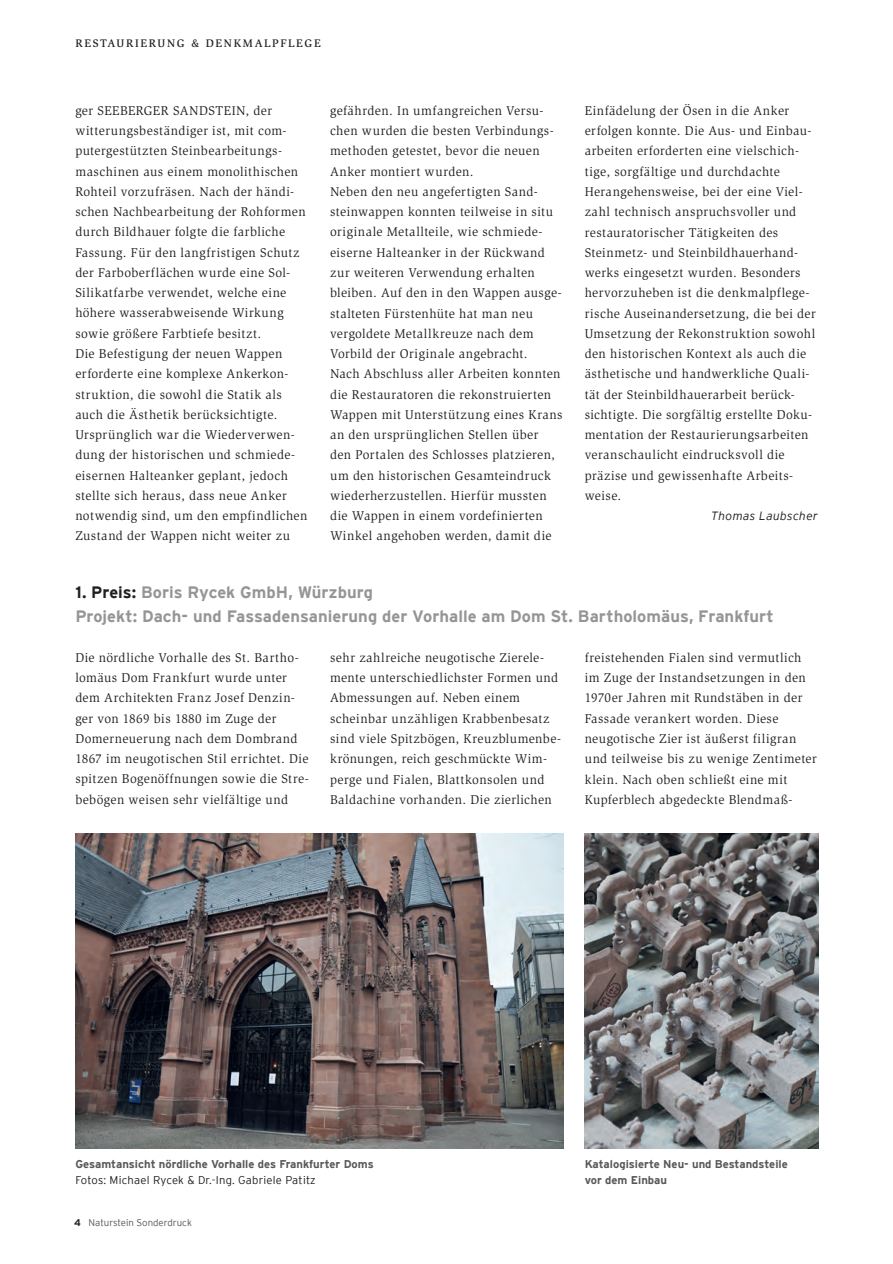
<style>
.page{position:relative;width:893px;height:1264px;background:#fff}
.page>*{position:absolute;margin:0;border:0;box-sizing:border-box;transform-origin:0 0}
._04_Interview_Frage{font:700 16.5px/24px "Interstate";letter-spacing:.005em;color:#969496}
._04_Lauf{font:13.05px/20.2px "Slimbach Std";letter-spacing:.035em;color:#231f20}
._04_Lauf-2{font:italic 300 12px "Interstate";letter-spacing:.03em;color:#231f20}
._07_BU{font:700 11.25px/15.5px "Interstate";color:#57585a}
.t1{font:500 11.25px "Slimbach Std";letter-spacing:.15em;color:#231f20}
.t2{font:300 9.75px "Interstate";color:#57585a}
.s1{color:#231f20}
.s2{font-weight:300;color:#231f20}
.s3{font-weight:700;color:#231f20}
</style>
<div class="page">
<img style="left:584px;top:833px;width:233px;height:314px">
<img style="left:75px;top:833px;width:488px;height:314px">
<p class="t1" style="left:75px;top:37px;width:247px">RESTAURIERUNG &amp; DENKMALPFLEGE</p>
<p class="_04_Lauf" style="left:75px;top:100px;width:232px">ger SEEBERGER SANDSTEIN, der witterungsbeständiger ist, mit com&shy;putergestützten Steinbearbeitungs&shy;maschinen aus einem monolithischen Rohteil vorzufräsen. Nach der händi&shy;schen Nachbearbeitung der Rohformen durch Bildhauer folgte die farbliche Fassung. Für den langfristigen Schutz der Farboberflächen wurde eine Sol-Silikatfarbe verwendet, welche eine höhere wasserabweisende Wirkung sowie größere Farbtiefe besitzt.</p>
<p class="_04_Lauf" style="left:75px;top:343px;width:221px">Die Befestigung der neuen Wappen erforderte eine komplexe Ankerkon&shy;struktion, die sowohl die Statik als auch die Ästhetik berücksichtigte.<br>Ursprünglich war die Wiederverwen&shy;dung der historischen und schmiede-</p>
<p class="_04_Lauf" style="left:75px;top:465px;width:233px">eisernen Halteanker geplant, jedoch stellte sich heraus, dass neue Anker notwendig sind, um den empfindlichen Zustand der Wappen nicht weiter zu</p>
<p class="_04_Lauf" style="left:330px;top:100px;width:225px">gefährden. In umfangreichen Versu&shy;chen wurden die besten Verbindungs&shy;methoden getestet, bevor die neuen Anker montiert wurden.</p>
<p class="_04_Lauf" style="left:330px;top:181px;width:233px">Neben den neu angefertigten Sand&shy;steinwappen konnten teilweise in situ originale Metallteile, wie schmiede&shy;eiserne Halteanker in der Rückwand zur weiteren Verwendung erhalten bleiben. Auf den in den Wappen ausge&shy;stalteten Fürstenhüte hat man neu vergoldete Metallkreuze nach dem Vorbild der Originale angebracht.</p>
<p class="_04_Lauf" style="left:330px;top:364px;width:234px">Nach Abschluss aller Arbeiten konnten die Restauratoren die rekonstruierten Wappen mit Unterstützung eines Krans an den ursprünglichen Stellen über den Portalen des Schlosses platzieren, um den historischen Gesamteindruck wiederherzustellen. Hierfür mussten die Wappen in einem vordefinierten Winkel angehoben werden, damit die</p>
<p class="_04_Lauf" style="left:584px;top:100px;width:232px">Einfädelung der Ösen in die Anker erfolgen konnte. Die Aus- und Einbau&shy;arbeiten erforderten eine vielschich&shy;tige, sorgfältige und durchdachte Herangehensweise, bei der eine Viel&shy;zahl technisch anspruchsvoller und restauratorischer Tätigkeiten des Steinmetz- und Steinbildhauerhand&shy;werks eingesetzt wurden. Besonders hervorzuheben ist die denkmalpflege&shy;rische Auseinandersetzung, die bei der Umsetzung der Rekonstruktion sowohl den historischen Kontext als auch die ästhetische und handwerkliche Quali&shy;tät der Steinbildhauerarbeit berück&shy;sichtigte. Die sorgfältig erstellte Doku&shy;mentation der Restaurierungsarbeiten veranschaulicht eindrucksvoll die präzise und gewissenhafte Arbeits&shy;weise.</p>
<p class="_04_Lauf-2" style="left:710px;top:509px;width:108px">Thomas Laubscher</p>
<p class="_04_Interview_Frage" style="left:75px;top:579px;width:699px"><span class="s1">1. Preis:</span> Boris Rycek GmbH, Würzburg<br>Projekt: Dach- und Fassadensanierung der Vorhalle am Dom St. Bartholomäus, Frankfurt</p>
<p class="_04_Lauf" style="left:75px;top:647px;width:235px">Die nördliche Vorhalle des St. Bartho&shy;lomäus Dom Frankfurt wurde unter dem Architekten Franz Josef Denzin&shy;ger von 1869 bis 1880 im Zuge der Domerneuerung nach dem Dombrand 1867 im neugotischen Stil errichtet. Die spitzen Bogenöffnungen sowie die Stre&shy;bebögen weisen sehr vielfältige und</p>
<p class="_04_Lauf" style="left:330px;top:647px;width:232px">sehr zahlreiche neugotische Zierele&shy;mente unterschiedlichster Formen und Abmessungen auf. Neben einem scheinbar unzähligen Krabbenbesatz sind viele Spitzbögen, Kreuzblumenbe&shy;krönungen, reich geschmückte Wim&shy;perge und Fialen, Blattkonsolen und Baldachine vorhanden. Die zierlichen</p>
<p class="_04_Lauf" style="left:584px;top:647px;width:233px">freistehenden Fialen sind vermutlich im Zuge der Instandsetzungen in den 1970er Jahren mit Rundstäben in der Fassade verankert worden. Diese neugotische Zier ist äußerst filigran und teilweise bis zu wenige Zentimeter klein. Nach oben schließt eine mit Kupferblech abgedeckte Blendmaß-</p>
<p class="_07_BU" style="left:75px;top:1156px;width:300px">Gesamtansicht nördliche Vorhalle des Frankfurter Doms<br><span class="s2">Fotos: Michael Rycek &amp; Dr.-Ing. Gabriele Patitz</span></p>
<p class="t2" style="left:74px;top:1216px;width:119px"><span class="s3">4</span> Naturstein Sonderdruck</p>
<p class="_07_BU" style="left:584px;top:1156px;width:204px">Katalogisierte Neu- und Bestandsteile vor dem Einbau</p>
</div>
